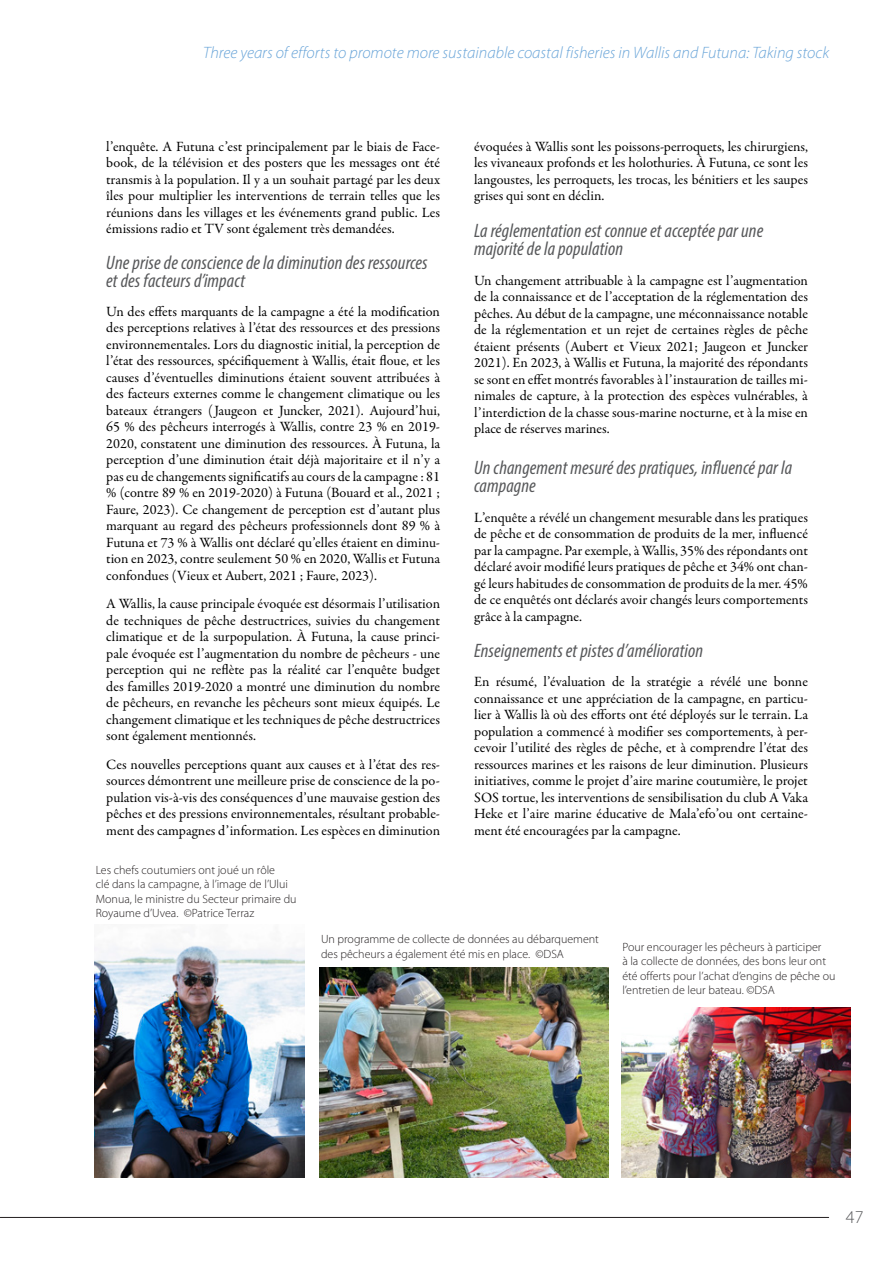
<style>
.page{position:relative;width:893px;height:1263px;background:#fff}
.page>*{position:absolute;margin:0;border:0;box-sizing:border-box;transform-origin:0 0}
.heading_2{font:italic condensed 19.5px/18px "Myriad Pro";letter-spacing:.005em;color:#57585a}
.t1{font:300 18px "Myriad Pro";color:#57585a}
.Title_feature{font:italic 300 16.5px "Myriad Pro";color:#68a4d8}
.paragraph{font:14.25px/16.5px "Garamond Premr Pro";color:#000;text-align:justify}
.caption_Figure{font:300 12px/14.4px "Myriad Pro";color:#231f20}
</style>
<div class="page">
<hr style="left:0;top:1217px;width:829px;height:1px;background:#231f20">
<img style="left:621px;top:1008px;width:229px;height:170px">
<img style="left:94px;top:945px;width:210px;height:233px">
<img style="left:320px;top:967px;width:289px;height:211px">
<p class="Title_feature" style="left:203px;top:43px;width:627px">Three years of efforts to promote more sustainable coastal fisheries in Wallis and Futuna: Taking stock</p>
<p class="paragraph" style="left:106px;top:138px;width:335px">l’enquête. A Futuna c’est principalement par le biais de Face‑ book, de la télévision et des posters que les messages ont été transmis à la population. Il y a un souhait partagé par les deux îles pour multiplier les interventions de terrain telles que les réunions dans les villages et les événements grand public. Les émissions radio et TV sont également très demandées.</p>
<p class="heading_2" style="left:106px;top:253px;width:323px">Une prise de conscience de la diminution des ressources et des facteurs d’impact</p>
<p class="paragraph" style="left:106px;top:303px;width:335px">Un des effets marquants de la campagne a été la modification des perceptions relatives à l’état des ressources et des pressions environnementales. Lors du diagnostic initial, la perception de l’état des ressources, spécifiquement à Wallis, était floue, et les causes d’éventuelles diminutions étaient souvent attribuées à des facteurs externes comme le changement climatique ou les bateaux étrangers ( Jaugeon et Juncker, 2021). Aujourd’hui, 65 % des pêcheurs interrogés à Wallis, contre 23 % en 2019- 2020, constatent une diminution des ressources. À Futuna, la perception d’une diminution était déjà majoritaire et il n’y a pas eu de changements significatifs au cours de la campagne : 81 % (contre 89 % en 2019-2020) à Futuna (Bouard et al., 2021 ; Faure, 2023). Ce changement de perception est d’autant plus marquant au regard des pêcheurs professionnels dont 89 % à Futuna et 73 % à Wallis ont déclaré qu’elles étaient en diminu‑ tion en 2023, contre seulement 50 % en 2020, Wallis et Futuna confondues (Vieux et Aubert, 2021 ; Faure, 2023).</p>
<p class="paragraph" style="left:106px;top:596px;width:335px">A Wallis, la cause principale évoquée est désormais l’utilisation de techniques de pêche destructrices, suivies du changement climatique et de la surpopulation. À Futuna, la cause princi‑ pale évoquée est l’augmentation du nombre de pêcheurs - une perception qui ne reflète pas la réalité car l’enquête budget des familles 2019-2020 a montré une diminution du nombre de pêcheurs, en revanche les pêcheurs sont mieux équipés. Le changement climatique et les techniques de pêche destructrices sont également mentionnés.</p>
<p class="paragraph" style="left:106px;top:756px;width:335px">Ces nouvelles perceptions quant aux causes et à l’état des res‑ sources démontrent une meilleure prise de conscience de la po‑ pulation vis-à-vis des conséquences d’une mauvaise gestion des pêches et des pressions environnementales, résultant probable‑ ment des campagnes d’information. Les espèces en diminution</p>
<p class="caption_Figure" style="left:96px;top:862px;width:202px">Les chefs coutumiers ont joué un rôle<br>clé dans la campagne, à l’image de l’Ului Monua, le ministre du Secteur primaire du Royaume d’Uvea. ©Patrice Terraz</p>
<p class="paragraph" style="left:474px;top:138px;width:335px">évoquées à Wallis sont les poissons-perroquets, les chirurgiens, les vivaneaux profonds et les holothuries. À Futuna, ce sont les langoustes, les perroquets, les trocas, les bénitiers et les saupes grises qui sont en déclin.</p>
<p class="heading_2" style="left:474px;top:221px;width:291px">La réglementation est connue et acceptée par une majorité de la population</p>
<p class="paragraph" style="left:474px;top:272px;width:335px">Un changement attribuable à la campagne est l’augmentation de la connaissance et de l’acceptation de la réglementation des pêches. Au début de la campagne, une méconnaissance notable de la réglementation et un rejet de certaines règles de pêche étaient présents (Aubert et Vieux 2021; Jaugeon et Juncker 2021). En 2023, à Wallis et Futuna, la majorité des répondants se sont en effet montrés favorables à l’instauration de tailles mi‑ nimales de capture, à la protection des espèces vulnérables, à l’interdiction de la chasse sous-marine nocturne, et à la mise en place de réserves marines.</p>
<p class="heading_2" style="left:474px;top:458px;width:319px">Un changement mesuré des pratiques, influencé par la campagne</p>
<p class="paragraph" style="left:474px;top:509px;width:335px">L’enquête a révélé un changement mesurable dans les pratiques de pêche et de consommation de produits de la mer, influencé par la campagne. Par exemple, à Wallis, 35% des répondants ont déclaré avoir modifié leurs pratiques de pêche et 34% ont chan‑ gé leurs habitudes de consommation de produits de la mer. 45% de ce enquêtés ont déclarés avoir changés leurs comportements grâce à la campagne.</p>
<p class="heading_2" style="left:474px;top:641px;width:230px">Enseignements et pistes d’amélioration</p>
<p class="paragraph" style="left:474px;top:674px;width:335px">En résumé, l’évaluation de la stratégie a révélé une bonne connaissance et une appréciation de la campagne, en particu‑ lier à Wallis là où des efforts ont été déployés sur le terrain. La population a commencé à modifier ses comportements, à per‑ cevoir l’utilité des règles de pêche, et à comprendre l’état des ressources marines et les raisons de leur diminution. Plusieurs initiatives, comme le projet d’aire marine coutumière, le projet SOS tortue, les interventions de sensibilisation du club A Vaka Heke et l’aire marine éducative de Mala’efo’ou ont certaine‑ ment été encouragées par la campagne.</p>
<p class="caption_Figure" style="left:321px;top:932px;width:279px;line-height:15px">Un programme de collecte de données au débarquement des pêcheurs a également été mis en place. ©DSA</p>
<p class="caption_Figure" style="left:622px;top:940px;width:215px">Pour encourager les pêcheurs à participer<br>à la collecte de données, des bons leur ont été offerts pour l’achat d’engins de pêche ou l’entretien de leur bateau. ©DSA</p>
<p class="t1" style="left:846px;top:1206px;width:19px">47</p>
</div>
